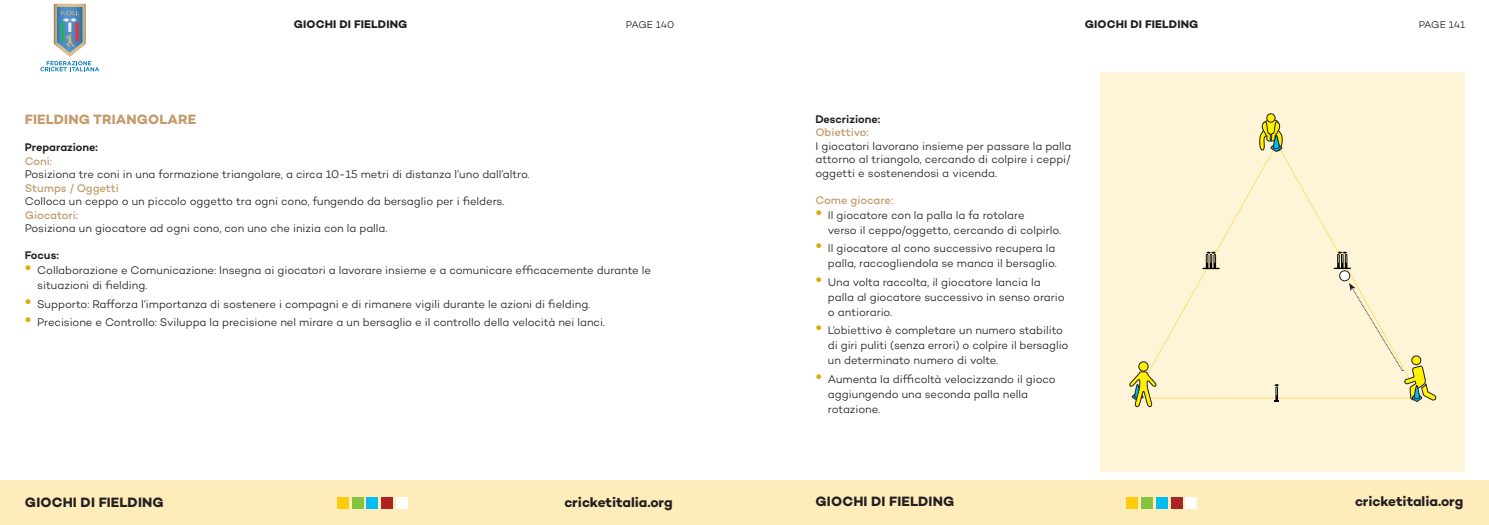
<style>
.page{position:relative;width:1489px;height:525px;background:#fff}
.page>*{position:absolute;margin:0;border:0;box-sizing:border-box;transform-origin:0 0}
.t1{font:700 13.75px "Campton";color:#231f20}
.t2{font:700 13.75px "Campton";letter-spacing:.01em;color:#c39a6b}
.t3{font:300 11.25px/15px "Campton";letter-spacing:-.005em;color:#231f20}
.t4{font:500 11.25px "Campton";letter-spacing:-.005em;color:#c39a6b}
.t5{font:700 11.25px "Campton";letter-spacing:.01em;color:#231f20}
.t6{font:600 11.25px "Campton";color:#231f20}
.t7{font:300 10px "Campton";letter-spacing:-.015em;color:#231f20}
.s1{font-size:21.25px;color:#d9ad07}
</style>
<div class="page">
<div style="left:0;top:479px;width:1488px;height:45px;background:#feedbb"></div>
<svg style="left:40px;top:4px;width:59px;height:67px"></svg>
<div style="left:1100px;top:72px;width:364px;height:399px;background:#fef4d7"></div>
<svg style="left:1281px;top:152px;width:75px;height:131px"></svg>
<svg style="left:1198px;top:152px;width:75px;height:131px"></svg>
<div style="left:1266px;top:114px;width:8px;height:8px;background:#fff101;border-radius:50%"></div>
<div style="left:1266px;top:113px;width:9px;height:9px;border:1px solid #231f20;border-radius:50%"></div>
<svg style="left:1259px;top:119px;width:24px;height:33px"></svg>
<svg style="left:1202px;top:252px;width:17px;height:17px"></svg>
<svg style="left:1333px;top:251px;width:17px;height:18px"></svg>
<svg style="left:1129px;top:283px;width:307px;height:124px"></svg>
<div style="left:1339px;top:270px;width:10px;height:11px;background:#fff;border-radius:50%"></div>
<div style="left:1339px;top:270px;width:10px;height:11px;border:1px solid #231f20;border-radius:50%"></div>
<div style="left:337px;top:497px;width:12px;height:11px;background:#feca0a"></div>
<div style="left:352px;top:497px;width:11px;height:11px;background:#86c43f"></div>
<div style="left:366px;top:497px;width:12px;height:11px;background:#01bdf2"></div>
<div style="left:381px;top:497px;width:12px;height:11px;background:#ac2322"></div>
<div style="left:396px;top:497px;width:11px;height:11px;background:#fff"></div>
<div style="left:1126px;top:497px;width:12px;height:11px;background:#feca0a"></div>
<div style="left:1141px;top:497px;width:11px;height:11px;background:#86c43f"></div>
<div style="left:1156px;top:497px;width:11px;height:11px;background:#01bdf2"></div>
<div style="left:1170px;top:497px;width:12px;height:11px;background:#ac2322"></div>
<div style="left:1185px;top:497px;width:12px;height:11px;background:#fff"></div>
<p class="t5" style="left:294px;top:17px;width:115px">GIOCHI DI FIELDING</p>
<p class="t7" style="left:626px;top:19px;width:50px">PAGE 140</p>
<p class="t5" style="left:1084px;top:17px;width:115px">GIOCHI DI FIELDING</p>
<p class="t7" style="left:1418px;top:19px;width:48px">PAGE 141</p>
<p class="t2" style="left:25px;top:111px;width:173px">FIELDING TRIANGOLARE</p>
<p class="t6" style="left:25px;top:140px;width:75px">Preparazione:</p>
<p class="t4" style="left:25px;top:154px;width:29px">Coni:</p>
<p class="t3" style="left:25px;top:166px;width:506px">Posiziona tre coni in una formazione triangolare, a circa 10-15 metri di distanza l’uno dall’altro.</p>
<p class="t4" style="left:25px;top:181px;width:96px">Stumps / Oggetti</p>
<p class="t3" style="left:25px;top:193px;width:481px">Colloca un ceppo o un piccolo oggetto tra ogni cono, fungendo da bersaglio per i fielders.</p>
<p class="t4" style="left:25px;top:208px;width:55px">Giocatori:</p>
<p class="t3" style="left:25px;top:220px;width:364px">Posiziona un giocatore ad ogni cono, con uno che inizia con la palla.</p>
<p class="t6" style="left:25px;top:248px;width:35px">Focus:</p>
<p class="t3" style="left:37px;top:262px;width:615px;text-indent:-12px"><span class="s1">•</span> Collaborazione e Comunicazione: Insegna ai giocatori a lavorare insieme e a comunicare efficacemente durante le situazioni di fielding.</p>
<p class="t3" style="left:25px;top:296px;width:567px"><span class="s1">•</span> Supporto: Rafforza l’importanza di sostenere i compagni e di rimanere vigili durante le azioni di fielding.</p>
<p class="t3" style="left:25px;top:315px;width:581px"><span class="s1">•</span> Precisione e Controllo: Sviluppa la precisione nel mirare a un bersaglio e il controllo della velocità nei lanci.</p>
<p class="t6" style="left:815px;top:111px;width:66px">Descrizione:</p>
<p class="t4" style="left:815px;top:125px;width:55px">Obiettivo:</p>
<p class="t3" style="left:815px;top:139px;width:257px;line-height:13.5px;text-align:justify">I giocatori lavorano insieme per passare la palla attorno al triangolo, cercando di colpire i ceppi/ oggetti e sostenendosi a vicenda.</p>
<p class="t4" style="left:815px;top:192px;width:79px">Come giocare:</p>
<p class="t3" style="left:827px;top:207px;width:235px;text-indent:-12px"><span class="s1">•</span> Il giocatore con la palla la fa rotolare<br>verso il ceppo/oggetto, cercando di colpirlo.</p>
<p class="t3" style="left:815px;top:240px;width:243px;text-align:right"><span class="s1">•</span> Il giocatore al cono successivo recupera la palla, raccogliendola se manca il bersaglio.</p>
<p class="t3" style="left:827px;top:274px;width:238px;text-indent:-12px"><span class="s1">•</span> Una volta raccolta, il giocatore lancia la palla al giocatore successivo in senso orario o antiorario.</p>
<p class="t3" style="left:827px;top:323px;width:242px;text-indent:-12px"><span class="s1">•</span> L’obiettivo è completare un numero stabilito di giri puliti (senza errori) o colpire il bersaglio un determinato numero di volte.</p>
<p class="t3" style="left:827px;top:371px;width:229px;text-indent:-12px"><span class="s1">•</span> Aumenta la difficoltà velocizzando il gioco aggiungendo una seconda palla nella rotazione.</p>
<p class="t1" style="left:25px;top:493px;width:140px">GIOCHI DI FIELDING</p>
<p class="t1" style="left:564px;top:493px;width:110px">cricketitalia.org</p>
<p class="t1" style="left:815px;top:492px;width:140px">GIOCHI DI FIELDING</p>
<p class="t1" style="left:1354px;top:492px;width:110px">cricketitalia.org</p>
</div>
